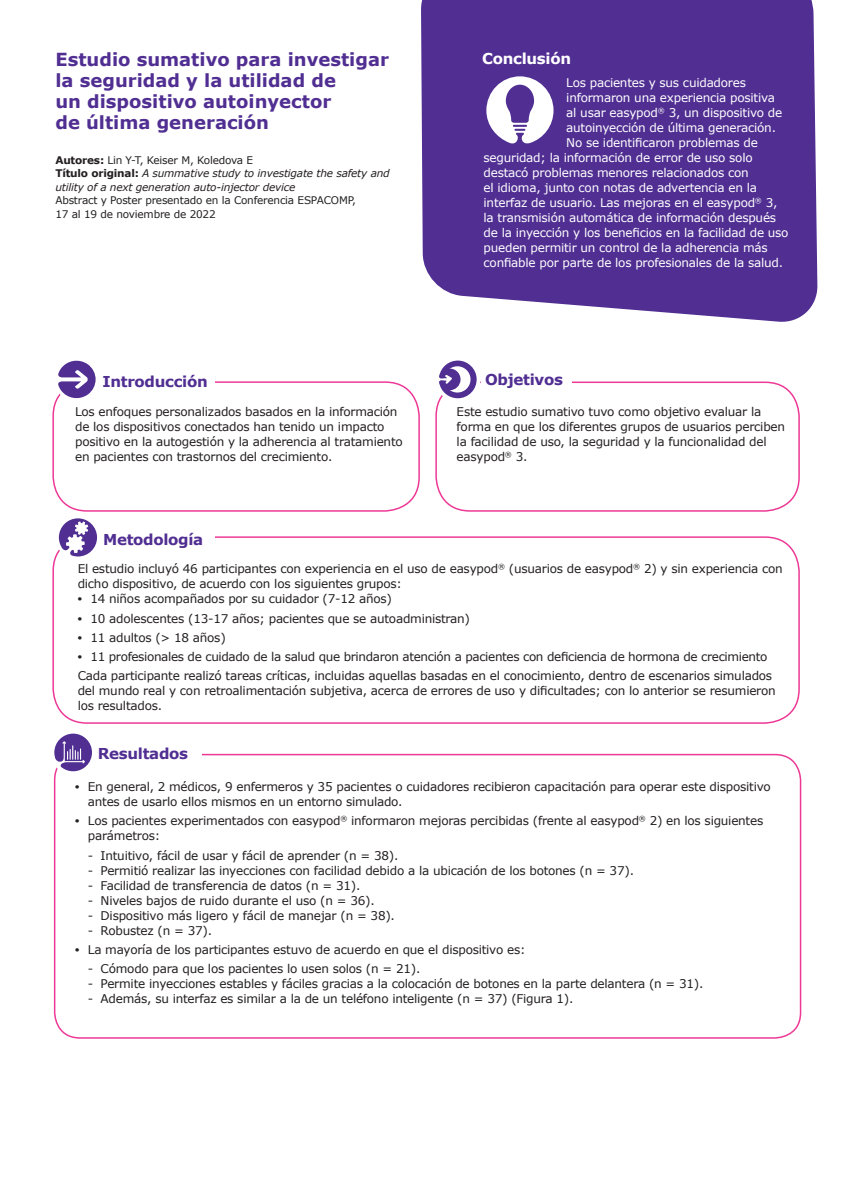
<style>
.page{position:relative;width:851px;height:1191px;background:#fff}
.page>*{position:absolute;margin:0;border:0;box-sizing:border-box;transform-origin:0 0}
.t1{font:700 18px/21px "Verdana";color:#502e92}
.t2{font:700 15px "Verdana";letter-spacing:-.02em;color:#502e92}
.t3{font:700 15px "Verdana";letter-spacing:-.02em;color:#fff}
.t4{font:12px/15px "Verdana";letter-spacing:-.02em;color:#231f20}
.t5{font:12px "Verdana";letter-spacing:-.02em;color:#fff}
.t6{font:italic 10.5px/13.5px "Verdana";letter-spacing:-.02em;color:#231f20}
.t7{font:10.5px/13.5px "Verdana";letter-spacing:-.02em;color:#231f20}
.s1{font-weight:700;font-style:normal}
.s2{font-style:normal}
.s3{font-family:"Arial";font-weight:700}
</style>
<div class="page">
<div style="left:54px;top:754px;width:747px;height:284px;border:2px solid #ed3896;border-radius:26px"></div>
<div style="left:435px;top:381px;width:364px;height:131px;border:2px solid #ed3896;border-radius:34px"></div>
<div style="left:421px;top:0;width:396px;height:322px;background:#502e92"></div>
<svg style="left:486px;top:76px;width:67px;height:70px"></svg>
<div style="left:52px;top:381px;width:368px;height:131px;border:2px solid #ed3896;border-radius:34px"></div>
<div style="left:54px;top:357px;width:45px;height:45px;background:#fff;border-radius:50%"></div>
<svg style="left:57px;top:360px;width:39px;height:40px"></svg>
<div style="left:98px;top:369px;width:116px;height:24px;background:#fff"></div>
<div style="left:435px;top:357px;width:45px;height:45px;background:#fff;border-radius:50%"></div>
<svg style="left:439px;top:360px;width:38px;height:38px"></svg>
<div style="left:481px;top:367px;width:90px;height:25px;background:#fff"></div>
<div style="left:52px;top:536px;width:747px;height:188px;border:2px solid #ed3896;border-radius:34px"></div>
<div style="left:55px;top:515px;width:45px;height:45px;background:#fff;border-radius:50%"></div>
<svg style="left:59px;top:518px;width:38px;height:38px"></svg>
<div style="left:99px;top:527px;width:116px;height:24px;background:#fff"></div>
<div style="left:51px;top:730px;width:45px;height:45px;background:#fff;border-radius:50%"></div>
<svg style="left:54px;top:733px;width:38px;height:38px"></svg>
<div style="left:94px;top:741px;width:108px;height:24px;background:#fff"></div>
<h1 class="t1" style="left:55px;top:49px;width:335px">Estudio sumativo para investigar la seguridad y la utilidad de<br>un dispositivo autoinyector<br>de última generación</h1>
<p class="t6" style="left:55px;top:153px;width:336px"><span class="s1">Autores:</span> <span class="s2">Lin Y-T, Keiser M, Koledova E<br></span><span class="s1">Título original:</span> A summative study to investigate the safety and utility of a next generation auto-injector device</p>
<p class="t7" style="left:55px;top:194px;width:302px">Abstract y Poster presentado en la Conferencia ESPACOMP,<br>17 al 19 de noviembre de 2022</p>
<p class="t3" style="left:482px;top:48px;width:90px">Conclusión</p>
<p class="t5" style="left:566px;top:74px;width:181px">Los pacientes y sus cuidadores</p>
<p class="t5" style="left:566px;top:89px;width:210px">informaron una experiencia positiva</p>
<p class="t5" style="left:566px;top:104px;width:217px">al usar easypod<sup>®</sup> 3, un dispositivo de</p>
<p class="t5" style="left:566px;top:119px;width:211px">autoinyección de última generación.</p>
<p class="t5" style="left:566px;top:134px;width:193px">No se identificaron problemas de</p>
<p class="t5" style="left:483px;top:149px;width:270px">seguridad; la información de error de uso solo</p>
<p class="t5" style="left:483px;top:164px;width:267px">destacó problemas menores relacionados con</p>
<p class="t5" style="left:483px;top:179px;width:275px">el idioma, junto con notas de advertencia en la</p>
<p class="t5" style="left:483px;top:194px;width:295px">interfaz de usuario. Las mejoras en el easypod<sup>®</sup> 3,</p>
<p class="t5" style="left:483px;top:209px;width:294px">la transmisión automática de información después</p>
<p class="t5" style="left:483px;top:224px;width:306px">de la inyección y los beneficios en la facilidad de uso</p>
<p class="t5" style="left:483px;top:239px;width:285px">pueden permitir un control de la adherencia más</p>
<p class="t5" style="left:483px;top:254px;width:301px">confiable por parte de los profesionales de la salud.</p>
<p class="t2" style="left:103px;top:372px;width:107px">Introducción</p>
<p class="t2" style="left:485px;top:370px;width:79px">Objetivos</p>
<p class="t4" style="left:456px;top:404px;width:330px">Este estudio sumativo tuvo como objetivo evaluar la forma en que los diferentes grupos de usuarios perciben la facilidad de uso, la seguridad y la funcionalidad del easypod<sup>®</sup> 3.</p>
<p class="t4" style="left:75px;top:404px;width:329px">Los enfoques personalizados basados en la información de los dispositivos conectados han tenido un impacto positivo en la autogestión y la adherencia al tratamiento en pacientes con trastornos del crecimiento.</p>
<p class="t2" style="left:103px;top:529px;width:102px">Metodología</p>
<p class="t4" style="left:78px;top:561px;width:706px">El estudio incluyó 46 participantes con experiencia en el uso de easypod<sup>®</sup> (usuarios de easypod<sup>®</sup> 2) y sin experiencia con dicho dispositivo, de acuerdo con los siguientes grupos:</p>
<p class="t4" style="left:78px;top:591px;width:316px"><span class="s3">•</span> 14 niños acompañados por su cuidador (7-12 años)</p>
<p class="t4" style="left:78px;top:610px;width:394px"><span class="s3">•</span> 10 adolescentes (13-17 años; pacientes que se autoadministran)</p>
<p class="t4" style="left:78px;top:630px;width:150px"><span class="s3">•</span> 11 adultos (&gt; 18 años)</p>
<p class="t4" style="left:78px;top:647px;width:696px;line-height:19.2px"><span class="s3">•</span> 11 profesionales de cuidado de la salud que brindaron atención a pacientes con deficiencia de hormona de crecimiento<br>Cada participante realizó tareas críticas, incluidas aquellas basadas en el conocimiento, dentro de escenarios simulados</p>
<p class="t4" style="left:78px;top:683px;width:699px">del mundo real y con retroalimentación subjetiva, acerca de errores de uso y dificultades; con lo anterior se resumieron los resultados.</p>
<p class="t2" style="left:98px;top:743px;width:92px">Resultados</p>
<p class="t4" style="left:88px;top:779px;width:684px;text-indent:-13px"><span class="s3">•</span> En general, 2 médicos, 9 enfermeros y 35 pacientes o cuidadores recibieron capacitación para operar este dispositivo antes de usarlo ellos mismos en un entorno simulado.</p>
<p class="t4" style="left:88px;top:813px;width:676px;text-indent:-13px"><span class="s3">•</span> Los pacientes experimentados con easypod<sup>®</sup> informaron mejoras percibidas (frente al easypod<sup>®</sup> 2) en los siguientes parámetros:</p>
<p class="t4" style="left:88px;top:847px;width:312px">- Intuitivo, fácil de usar y fácil de aprender (n = 38).</p>
<p class="t4" style="left:88px;top:862px;width:547px">- Permitió realizar las inyecciones con facilidad debido a la ubicación de los botones (n = 37).</p>
<p class="t4" style="left:88px;top:877px;width:274px">- Facilidad de transferencia de datos (n = 31).</p>
<p class="t4" style="left:88px;top:892px;width:288px">- Niveles bajos de ruido durante el uso (n = 36).</p>
<p class="t4" style="left:88px;top:907px;width:308px">- Dispositivo más ligero y fácil de manejar (n = 38).</p>
<p class="t4" style="left:88px;top:922px;width:126px">- Robustez (n = 37).</p>
<p class="t4" style="left:75px;top:941px;width:452px"><span class="s3">•</span> La mayoría de los participantes estuvo de acuerdo en que el dispositivo es:</p>
<p class="t4" style="left:88px;top:961px;width:334px">- Cómodo para que los pacientes lo usen solos (n = 21).</p>
<p class="t4" style="left:88px;top:976px;width:617px">- Permite inyecciones estables y fáciles gracias a la colocación de botones en la parte delantera (n = 31).</p>
<p class="t4" style="left:88px;top:991px;width:487px">- Además, su interfaz es similar a la de un teléfono inteligente (n = 37) (Figura 1).</p>
</div>
